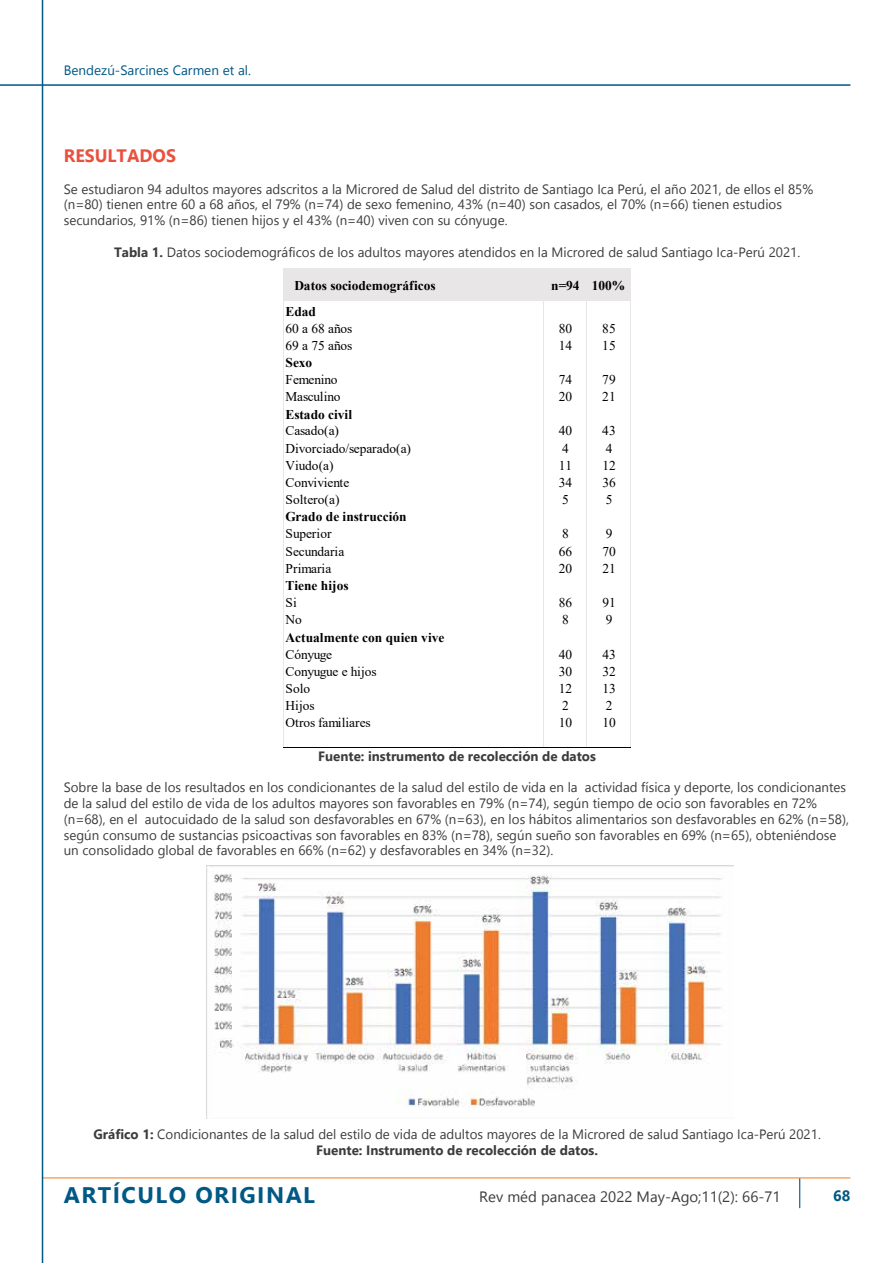
<style>
.page{position:relative;width:893px;height:1263px;background:#fff}
.page>*{position:absolute;margin:0;border:0;box-sizing:border-box;transform-origin:0 0}
.t1{font:700 22.5px "Nirmala UI";letter-spacing:.065em;color:#005884}
.t2{font:700 18px "Nirmala UI";color:#ea503e}
.t3{font:15px "Nirmala UI";color:#3c3c3b}
.t4{font:700 15px "Nirmala UI";color:#005884}
.t5{font:13.5px/15.8px "Nirmala UI";color:#3c3c3b}
.t6{font:700 13.5px "Nirmala UI";color:#3c3c3b}
.t7{font:13.5px "Nirmala UI";color:#005884}
.t8{font:13.35px "Times New Roman";color:#000}
.t9{font:700 13.35px "Times New Roman";color:#000}
.t10{font:13.35px "Times New Roman";letter-spacing:-.03em;color:#000}
.s1{font-weight:700}
</style>
<div class="page">
<hr style="left:799px;top:1178px;width:1px;height:30px;background:#005884">
<hr style="left:0;top:84px;width:850px;height:2px;background:#005884">
<hr style="left:43px;top:1177px;width:807px;height:1px;background:#f1873e">
<hr style="left:42px;top:0;width:1px;height:1263px;background:#005884">
<img style="left:206px;top:865px;width:527px;height:254px">
<div style="left:284px;top:269px;width:347px;height:33px;background:#e8e6e6"></div>
<hr style="left:283px;top:268px;width:1px;height:479px;background:#e8e6e6">
<hr style="left:543px;top:268px;width:1px;height:479px;background:#e8e6e6">
<hr style="left:586px;top:268px;width:1px;height:479px;background:#e8e6e6">
<hr style="left:283px;top:747px;width:348px;height:1px;background:#000">
<hr style="left:630px;top:268px;width:1px;height:479px;background:#e8e6e6">
<p class="t7" style="left:64px;top:59px;width:189px">Bendezú-Sarcines Carmen et al.</p>
<h2 class="t2" style="left:64px;top:141px;width:114px">RESULTADOS</h2>
<p class="t5" style="left:64px;top:180px;width:751px">Se estudiaron 94 adultos mayores adscritos a la Microred de Salud del distrito de Santiago Ica Perú, el año 2021, de ellos el 85% (n=80) tienen entre 60 a 68 años, el 79% (n=74) de sexo femenino, 43% (n=40) son casados, el 70% (n=66) tienen estudios secundarios, 91% (n=86) tienen hijos y el 43% (n=40) viven con su cónyuge.</p>
<p class="t5" style="left:114px;top:243px;width:688px"><span class="s1">Tabla 1.</span> Datos sociodemográficos de los adultos mayores atendidos en la Microred de salud Santiago Ica-Perú 2021.</p>
<p class="t9" style="left:294px;top:276px;width:143px">Datos sociodemográficos</p>
<p class="t9" style="left:551px;top:276px;width:76px">n=94 100%</p>
<p class="t9" style="left:286px;top:301px;width:32px">Edad</p>
<p class="t8" style="left:286px;top:319px;width:68px">60 a 68 años</p>
<p class="t8" style="left:559px;top:319px;width:15px">80</p>
<p class="t8" style="left:602px;top:319px;width:15px">85</p>
<p class="t8" style="left:286px;top:336px;width:68px">69 a 75 años</p>
<p class="t8" style="left:559px;top:336px;width:15px">14</p>
<p class="t8" style="left:602px;top:336px;width:15px">15</p>
<p class="t9" style="left:286px;top:353px;width:28px">Sexo</p>
<p class="t8" style="left:286px;top:370px;width:53px">Femenino</p>
<p class="t8" style="left:559px;top:370px;width:15px">74</p>
<p class="t8" style="left:602px;top:370px;width:15px">79</p>
<p class="t8" style="left:286px;top:387px;width:56px">Masculino</p>
<p class="t8" style="left:559px;top:387px;width:15px">20</p>
<p class="t8" style="left:602px;top:387px;width:15px">21</p>
<p class="t9" style="left:286px;top:404px;width:68px">Estado civil</p>
<p class="t8" style="left:286px;top:421px;width:55px">Casado(a)</p>
<p class="t8" style="left:559px;top:421px;width:15px">40</p>
<p class="t8" style="left:602px;top:421px;width:15px">43</p>
<p class="t8" style="left:286px;top:439px;width:127px">Divorciado/separado(a)</p>
<p class="t8" style="left:562px;top:439px;width:8px">4</p>
<p class="t8" style="left:606px;top:439px;width:8px">4</p>
<p class="t8" style="left:286px;top:456px;width:50px">Viudo(a)</p>
<p class="t8" style="left:559px;top:456px;width:15px">11</p>
<p class="t8" style="left:602px;top:456px;width:15px">12</p>
<p class="t8" style="left:286px;top:473px;width:65px">Conviviente</p>
<p class="t8" style="left:559px;top:473px;width:15px">34</p>
<p class="t8" style="left:602px;top:473px;width:15px">36</p>
<p class="t8" style="left:286px;top:490px;width:55px">Soltero(a)</p>
<p class="t8" style="left:562px;top:490px;width:8px">5</p>
<p class="t8" style="left:606px;top:490px;width:8px">5</p>
<p class="t9" style="left:286px;top:507px;width:122px">Grado de instrucción</p>
<p class="t8" style="left:286px;top:524px;width:47px">Superior</p>
<p class="t8" style="left:562px;top:524px;width:8px">8</p>
<p class="t8" style="left:606px;top:524px;width:8px">9</p>
<p class="t8" style="left:286px;top:542px;width:60px">Secundaria</p>
<p class="t8" style="left:559px;top:542px;width:15px">66</p>
<p class="t8" style="left:602px;top:542px;width:15px">70</p>
<p class="t8" style="left:286px;top:559px;width:47px">Primaria</p>
<p class="t8" style="left:559px;top:559px;width:15px">20</p>
<p class="t8" style="left:602px;top:559px;width:15px">21</p>
<p class="t9" style="left:286px;top:576px;width:65px">Tiene hijos</p>
<p class="t8" style="left:286px;top:593px;width:13px">Si</p>
<p class="t8" style="left:559px;top:593px;width:15px">86</p>
<p class="t8" style="left:602px;top:593px;width:15px">91</p>
<p class="t8" style="left:286px;top:610px;width:18px">No</p>
<p class="t8" style="left:562px;top:610px;width:8px">8</p>
<p class="t8" style="left:606px;top:610px;width:8px">9</p>
<p class="t9" style="left:286px;top:627px;width:160px">Actualmente con quien vive</p>
<p class="t10" style="left:286px;top:645px;width:48px">Cónyuge</p>
<p class="t8" style="left:559px;top:645px;width:15px">40</p>
<p class="t8" style="left:602px;top:645px;width:15px">43</p>
<p class="t10" style="left:286px;top:662px;width:93px">Conyugue e hijos</p>
<p class="t8" style="left:559px;top:662px;width:15px">30</p>
<p class="t8" style="left:602px;top:662px;width:15px">32</p>
<p class="t8" style="left:286px;top:679px;width:26px">Solo</p>
<p class="t8" style="left:559px;top:679px;width:15px">12</p>
<p class="t8" style="left:602px;top:679px;width:15px">13</p>
<p class="t8" style="left:286px;top:696px;width:31px">Hijos</p>
<p class="t8" style="left:562px;top:696px;width:8px">2</p>
<p class="t8" style="left:606px;top:696px;width:8px">2</p>
<p class="t8" style="left:286px;top:713px;width:87px">Otros familiares</p>
<p class="t8" style="left:559px;top:713px;width:15px">10</p>
<p class="t8" style="left:602px;top:713px;width:15px">10</p>
<p class="t6" style="left:318px;top:745px;width:279px">Fuente: instrumento de recolección de datos</p>
<p class="t5" style="left:64px;top:779px;width:787px">Sobre la base de los resultados en los condicionantes de la salud del estilo de vida en la actividad física y deporte, los condicionantes de la salud del estilo de vida de los adultos mayores son favorables en 79% (n=74), según tiempo de ocio son favorables en 72% (n=68), en el autocuidado de la salud son desfavorables en 67% (n=63), en los hábitos alimentarios son desfavorables en 62% (n=58), según consumo de sustancias psicoactivas son favorables en 83% (n=78), según sueño son favorables en 69% (n=65), obteniéndose un consolidado global de favorables en 66% (n=62) y desfavorables en 34% (n=32).</p>
<p class="t5" style="left:93px;top:1125px;width:729px;text-align:center"><span class="s1">Gráfico 1:</span> Condicionantes de la salud del estilo de vida de adultos mayores de la Microred de salud Santiago Ica-Perú 2021.<br><span class="s1">Fuente: Instrumento de recolección de datos.</span></p>
<p class="t3" style="left:479px;top:1184px;width:303px">Rev méd panacea 2022 May-Ago;11(2): 66-71</p>
<p class="t4" style="left:833px;top:1183px;width:19px">68</p>
<h1 class="t1" style="left:64px;top:1176px;width:253px">ARTÍCULO ORIGINAL</h1>
</div>
